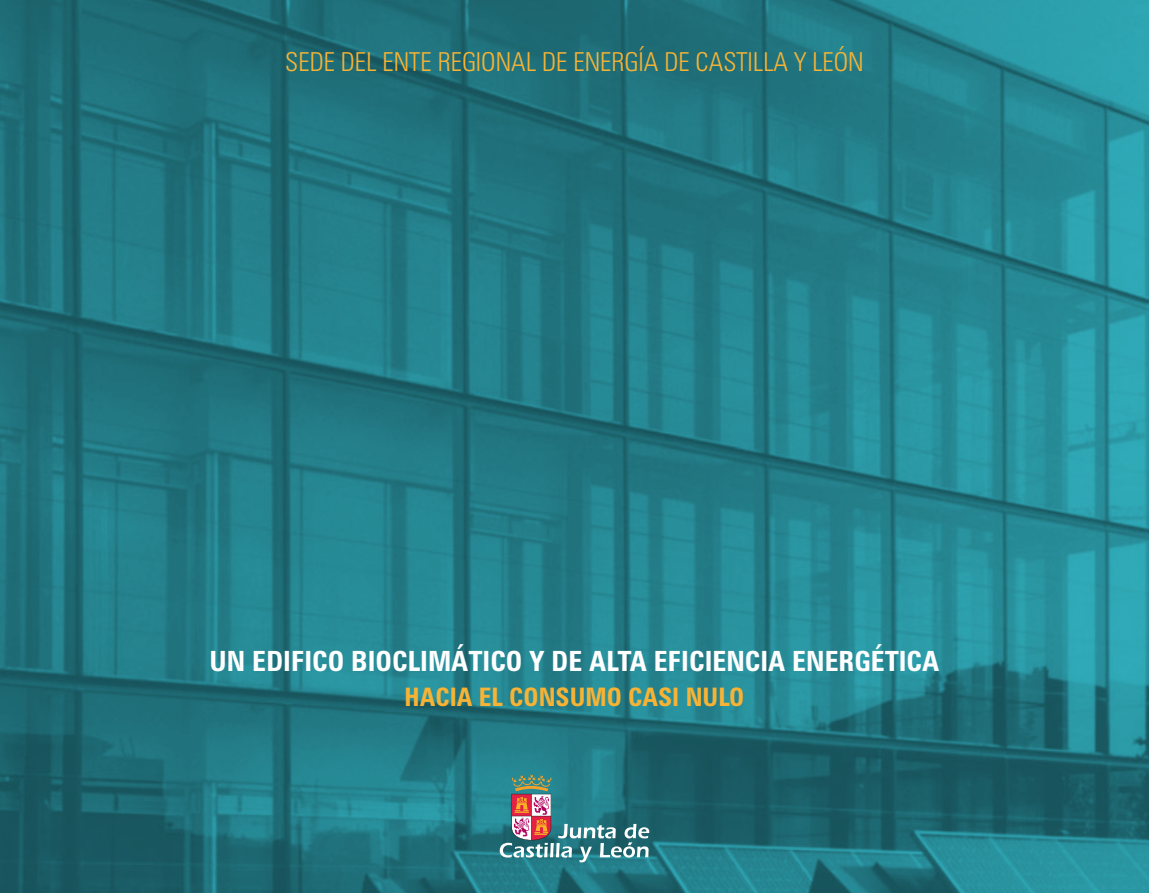
<style>
.page{position:relative;width:1149px;height:893px;background:#fff}
.page>*{position:absolute;margin:0;border:0;box-sizing:border-box;transform-origin:0 0}
.t1{font:700 condensed 27.9px "Zurich BT";color:#fff}
.t2{font:300 condensed 26.1px "Zurich BT";color:#f8b334}
.t3{font:700 condensed 25.5px "Zurich BT";color:#f8b334}
</style>
<div class="page">
<img style="left:0;top:0;width:1148px;height:893px">
<svg style="left:499px;top:774px;width:150px;height:88px"></svg>
<p class="t2" style="left:285px;top:46px;width:579px">SEDE DEL ENTE REGIONAL DE ENERGÍA DE CASTILLA Y LEÓN</p>
<p class="t1" style="left:209px;top:644px;width:731px">UN EDIFICO BIOCLIMÁTICO Y DE ALTA EFICIENCIA ENERGÉTICA</p>
<p class="t3" style="left:404px;top:682px;width:341px">HACIA EL CONSUMO CASI NULO</p>
</div>
